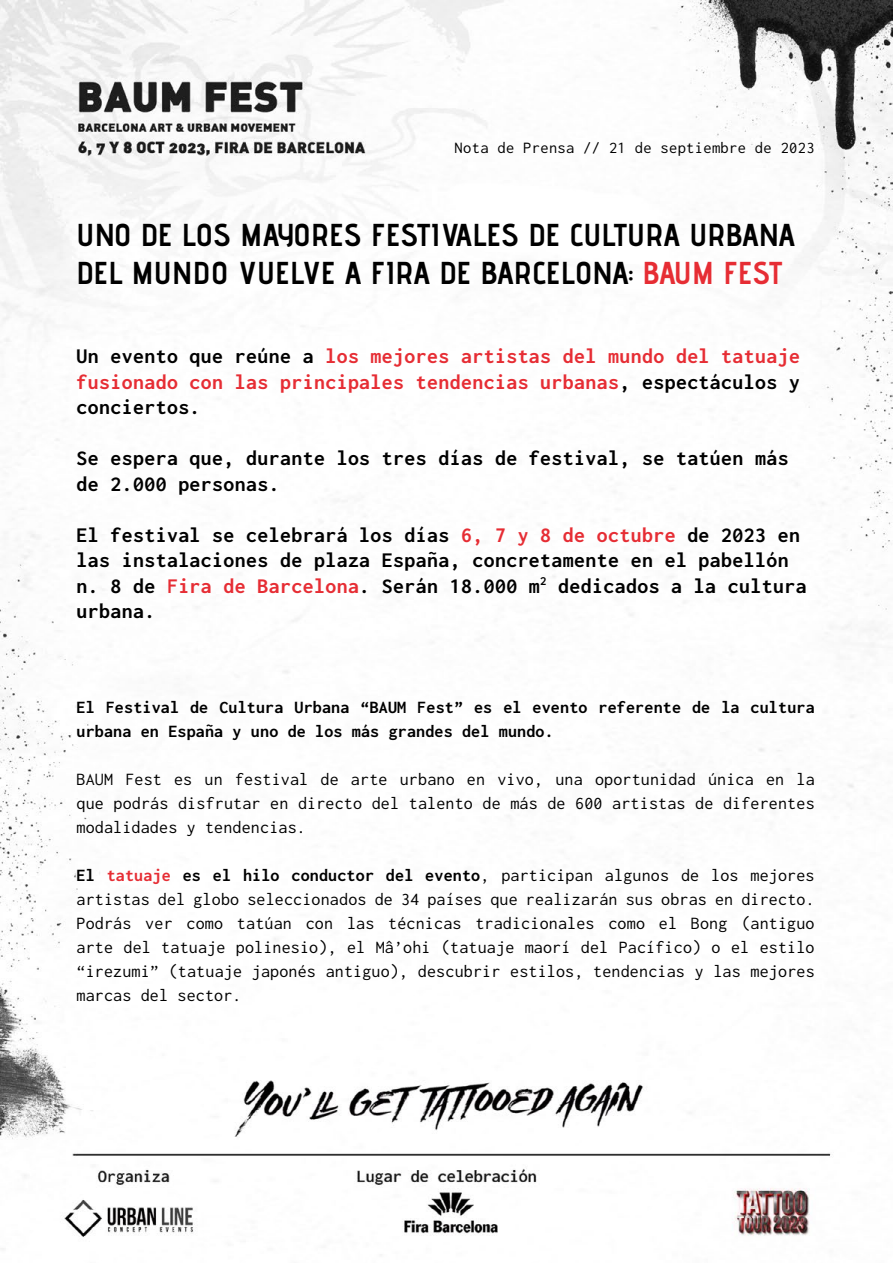
<style>
.page{position:relative;width:893px;height:1263px;background:#fff}
.page>*{position:absolute;margin:0;border:0;box-sizing:border-box;transform-origin:0 0}
.t1{font:700 31.5px/37.8px "Advent Pro";letter-spacing:.01em;color:#000}
.t2{font:21.75px/25.5px "Inconsolata";letter-spacing:.02em;color:#000}
.t3{font:21.75px/25.5px "Inconsolata";letter-spacing:.02em;color:#e62d34;text-align:justify}
.t4{font:18px/24px "Inconsolata";letter-spacing:.01em;color:#000;text-align:justify}
.t5{font:16.5px "Inconsolata";letter-spacing:.02em;color:#000}
.s1{color:#e62d34}
.s2{color:#000}
</style>
<div class="page">
<img style="left:0;top:0;width:893px;height:1249px">
<p class="t5" style="left:455px;top:137px;width:362px">Nota de Prensa // 21 de septiembre de 2023</p>
<h1 class="t1" style="left:77px;top:215px;width:720px">UNO DE LOS MAYORES FESTIVALES DE CULTURA URBANA<br>DEL MUNDO VUELVE A FIRA DE BARCELONA: <span class="s1">BAUM FEST</span></h1>
<p class="t3" style="left:77px;top:344px;width:725px"><span class="s2">Un evento que reúne a</span> los mejores artistas del mundo del tatuaje fusionado con las principales tendencias urbanas<span class="s2">, espectáculos y conciertos.</span></p>
<p class="t2" style="left:77px;top:446px;width:714px">Se espera que, durante los tres días de festival, se tatúen más de 2.000 personas.</p>
<p class="t2" style="left:77px;top:522px;width:731px">El festival se celebrará los días <span class="s1">6, 7 y 8 de octubre</span> de 2023 en las instalaciones de plaza España, concretamente en el pabellón n. 8 de <span class="s1">Fira de Barcelona</span>. Serán 18.000 m<sup>2</sup> dedicados a la cultura urbana.</p>
<p class="t4" style="left:77px;top:695px;width:740px">El Festival de Cultura Urbana “BAUM Fest” es el evento referente de la cultura urbana en España y uno de los más grandes del mundo.</p>
<p class="t4" style="left:77px;top:767px;width:740px">BAUM Fest es un festival de arte urbano en vivo, una oportunidad única en la que podrás disfrutar en directo del talento de más de 600 artistas de diferentes modalidades y tendencias.</p>
<p class="t4" style="left:77px;top:863px;width:740px">El <span class="s1">tatuaje</span> es el hilo conductor del evento, participan algunos de los mejores artistas del globo seleccionados de 34 países que realizarán sus obras en directo.<br>Podrás ver como tatúan con las técnicas tradicionales como el Bong (antiguo arte del tatuaje polinesio), el Mâ’ohi (tatuaje maorí del Pacífico) o el estilo “irezumi” (tatuaje japonés antiguo), descubrir estilos, tendencias y las mejores marcas del sector.</p>
</div>
